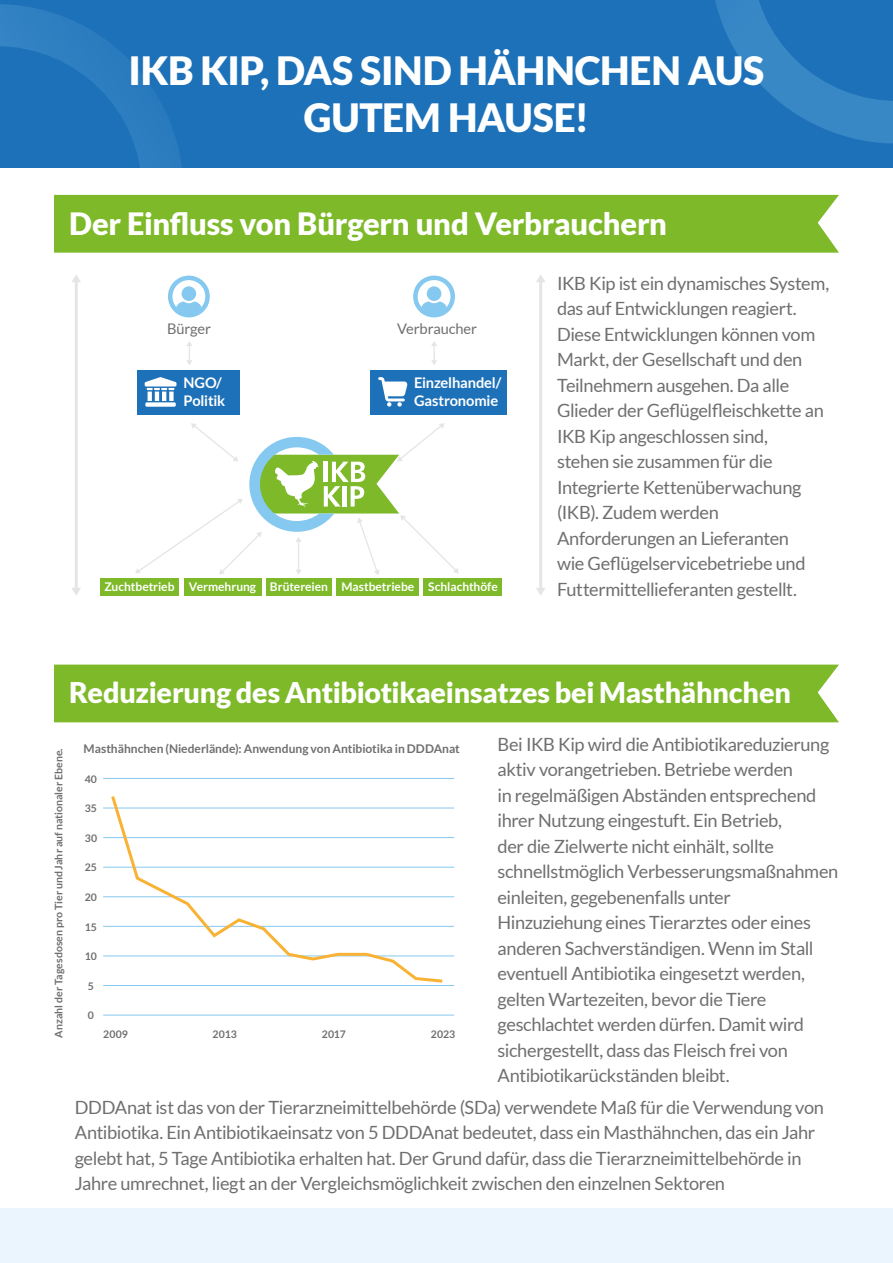
<style>
.page{position:relative;width:893px;height:1263px;background:#fff}
.page>*{position:absolute;margin:0;border:0;box-sizing:border-box;transform-origin:0 0}
.t1{font:900 39px/46.8px "Lato";letter-spacing:-.01em;color:#fff;text-align:center}
.t2{font:900 30.75px "Lato";letter-spacing:-.005em;color:#fff}
.t3{font:900 28.5px "Lato";letter-spacing:-.01em;color:#fff}
.t4{font:18.3px/25.5px "Lato";letter-spacing:-.02em;color:#706f6f}
.t5{font:700 14.7px/18.3px "Lato";letter-spacing:-.01em;color:#fff}
.t6{font:14.7px "Lato";letter-spacing:-.01em;color:#706f6f}
.t7{font:700 12px "Lato";color:#706f6f}
.t8{font:700 12px "Lato";letter-spacing:-.005em;color:#fff}
.t9{font:700 10.5px "Lato";letter-spacing:.005em;color:#706f6f}
</style>
<div class="page">
<div style="left:101px;top:578px;width:78px;height:18px;background:#7db928"></div>
<div style="left:184px;top:578px;width:77px;height:18px;background:#7db928"></div>
<div style="left:266px;top:578px;width:66px;height:18px;background:#7db928"></div>
<div style="left:424px;top:578px;width:78px;height:18px;background:#7db928"></div>
<div style="left:337px;top:578px;width:82px;height:18px;background:#7db928"></div>
<div style="left:0;top:0;width:893px;height:168px;background:#1d71b8"></div>
<svg style="left:715px;top:0;width:178px;height:144px"></svg>
<svg style="left:0;top:4px;width:182px;height:164px"></svg>
<svg style="left:536px;top:588px;width:9px;height:7px"></svg>
<svg style="left:536px;top:275px;width:9px;height:7px"></svg>
<svg style="left:72px;top:588px;width:9px;height:7px"></svg>
<svg style="left:72px;top:275px;width:9px;height:7px"></svg>
<div style="left:54px;top:665px;width:785px;height:57px;background:#7db928"></div>
<div style="left:54px;top:195px;width:785px;height:58px;background:#7db928"></div>
<hr style="left:75px;top:279px;width:3px;height:313px;background:#e5e5e5">
<hr style="left:539px;top:279px;width:3px;height:313px;background:#e5e5e5">
<div style="left:137px;top:370px;width:103px;height:44px;background:#1d71b8"></div>
<svg style="left:145px;top:377px;width:31px;height:30px"></svg>
<div style="left:370px;top:370px;width:137px;height:44px;background:#1d71b8"></div>
<svg style="left:378px;top:377px;width:29px;height:30px"></svg>
<div style="left:168px;top:276px;width:42px;height:41px;border:4px solid #85c9f0;border-radius:50%"></div>
<svg style="left:176px;top:301px;width:25px;height:13px"></svg>
<div style="left:182px;top:286px;width:14px;height:15px;background:#85c9f0;border-radius:50%"></div>
<div style="left:413px;top:276px;width:42px;height:41px;border:4px solid #85c9f0;border-radius:50%"></div>
<svg style="left:421px;top:301px;width:26px;height:13px"></svg>
<div style="left:427px;top:286px;width:14px;height:15px;background:#85c9f0;border-radius:50%"></div>
<svg style="left:187px;top:341px;width:5px;height:24px"></svg>
<svg style="left:431px;top:341px;width:6px;height:24px"></svg>
<div style="left:0;top:1209px;width:893px;height:54px;background:#eaf5fd"></div>
<hr style="left:103px;top:778px;width:351px;height:1px;background:#85c9f0">
<hr style="left:103px;top:808px;width:351px;height:1px;background:#85c9f0">
<hr style="left:103px;top:837px;width:351px;height:1px;background:#85c9f0">
<hr style="left:103px;top:867px;width:351px;height:1px;background:#85c9f0">
<hr style="left:103px;top:896px;width:351px;height:1px;background:#85c9f0">
<hr style="left:103px;top:926px;width:351px;height:1px;background:#85c9f0">
<hr style="left:103px;top:955px;width:351px;height:1px;background:#85c9f0">
<hr style="left:103px;top:985px;width:351px;height:1px;background:#85c9f0">
<hr style="left:103px;top:1015px;width:351px;height:1px;background:#85c9f0">
<svg style="left:109px;top:796px;width:336px;height:187px"></svg>
<svg style="left:135px;top:423px;width:324px;height:152px"></svg>
<h1 class="t1" style="left:129px;top:47px;width:637px">IKB KIP, DAS SIND HÄHNCHEN AUS<br>GUTEM HAUSE!</h1>
<h2 class="t2" style="left:69px;top:206px;width:599px">Der Einfluss von Bürgern und Verbrauchern</h2>
<p class="t4" style="left:557px;top:270px;width:274px">IKB Kip ist ein dynamisches System, das auf Entwicklungen reagiert.<br>Diese Entwicklungen können vom<br>Markt, der Gesellschaft und den<br>Teilnehmern ausgehen. Da alle<br>Glieder der Geflügelfleischkette an<br>IKB Kip angeschlossen sind,<br>stehen sie zusammen für die<br>Integrierte Kettenüberwachung (IKB). Zudem werden<br>Anforderungen an Lieferanten<br>wie Geflügelservicebetriebe und<br>Futtermittellieferanten gestellt.</p>
<p class="t6" style="left:167px;top:321px;width:45px">Bürger</p>
<p class="t6" style="left:397px;top:321px;width:81px">Verbraucher</p>
<p class="t5" style="left:184px;top:373px;width:43px">NGO/<br>Politik</p>
<p class="t5" style="left:414px;top:373px;width:89px">Einzelhandel/<br>Gastronomie</p>
<p class="t8" style="left:104px;top:580px;width:395px">Zuchtbetrieb Vermehrung Brütereien Mastbetriebe Schlachthöfe</p>
<h3 class="t3" style="left:69px;top:676px;width:723px">Reduzierung des Antibiotikaeinsatzes bei Masthähnchen</h3>
<p class="t9" style="left:53px;top:1038px;width:291px;rotate:-90deg">Anzahl der Tagesdosen pro Tier und Jahr auf nationaler Ebene.</p>
<p class="t7" style="left:84px;top:742px;width:378px">Masthähnchen (Niederlände): Anwendung von Antibiotika in DDDAnat</p>
<p class="t9" style="left:85px;top:773px;width:14px">40</p>
<p class="t9" style="left:85px;top:802px;width:14px">35</p>
<p class="t9" style="left:85px;top:832px;width:14px">30</p>
<p class="t9" style="left:85px;top:861px;width:14px">25</p>
<p class="t9" style="left:85px;top:891px;width:14px">20</p>
<p class="t9" style="left:85px;top:921px;width:14px">15</p>
<p class="t9" style="left:85px;top:950px;width:14px">10</p>
<p class="t9" style="left:88px;top:980px;width:8px">5</p>
<p class="t9" style="left:88px;top:1009px;width:8px">0</p>
<p class="t9" style="left:103px;top:1028px;width:26px">2009</p>
<p class="t9" style="left:213px;top:1028px;width:26px">2013</p>
<p class="t9" style="left:322px;top:1028px;width:26px">2017</p>
<p class="t9" style="left:431px;top:1028px;width:26px">2023</p>
<p class="t4" style="left:497px;top:731px;width:342px">Bei IKB Kip wird die Antibiotikareduzierung aktiv vorangetrieben. Betriebe werden<br>in regelmäßigen Abständen entsprechend ihrer Nutzung eingestuft. Ein Betrieb,<br>der die Zielwerte nicht einhält, sollte schnellstmöglich Verbesserungsmaßnahmen einleiten, gegebenenfalls unter Hinzuziehung eines Tierarztes oder eines anderen Sachverständigen. Wenn im Stall eventuell Antibiotika eingesetzt werden, gelten Wartezeiten, bevor die Tiere geschlachtet werden dürfen. Damit wird sichergestellt, dass das Fleisch frei von Antibiotikarückständen bleibt.</p>
<p class="t4" style="left:75px;top:1094px;width:751px">DDDAnat ist das von der Tierarzneimittelbehörde (SDa) verwendete Maß für die Verwendung von Antibiotika. Ein Antibiotikaeinsatz von 5 DDDAnat bedeutet, dass ein Masthähnchen, das ein Jahr gelebt hat, 5 Tage Antibiotika erhalten hat. Der Grund dafür, dass die Tierarzneimittelbehörde in Jahre umrechnet, liegt an der Vergleichsmöglichkeit zwischen den einzelnen Sektoren</p>
</div>
